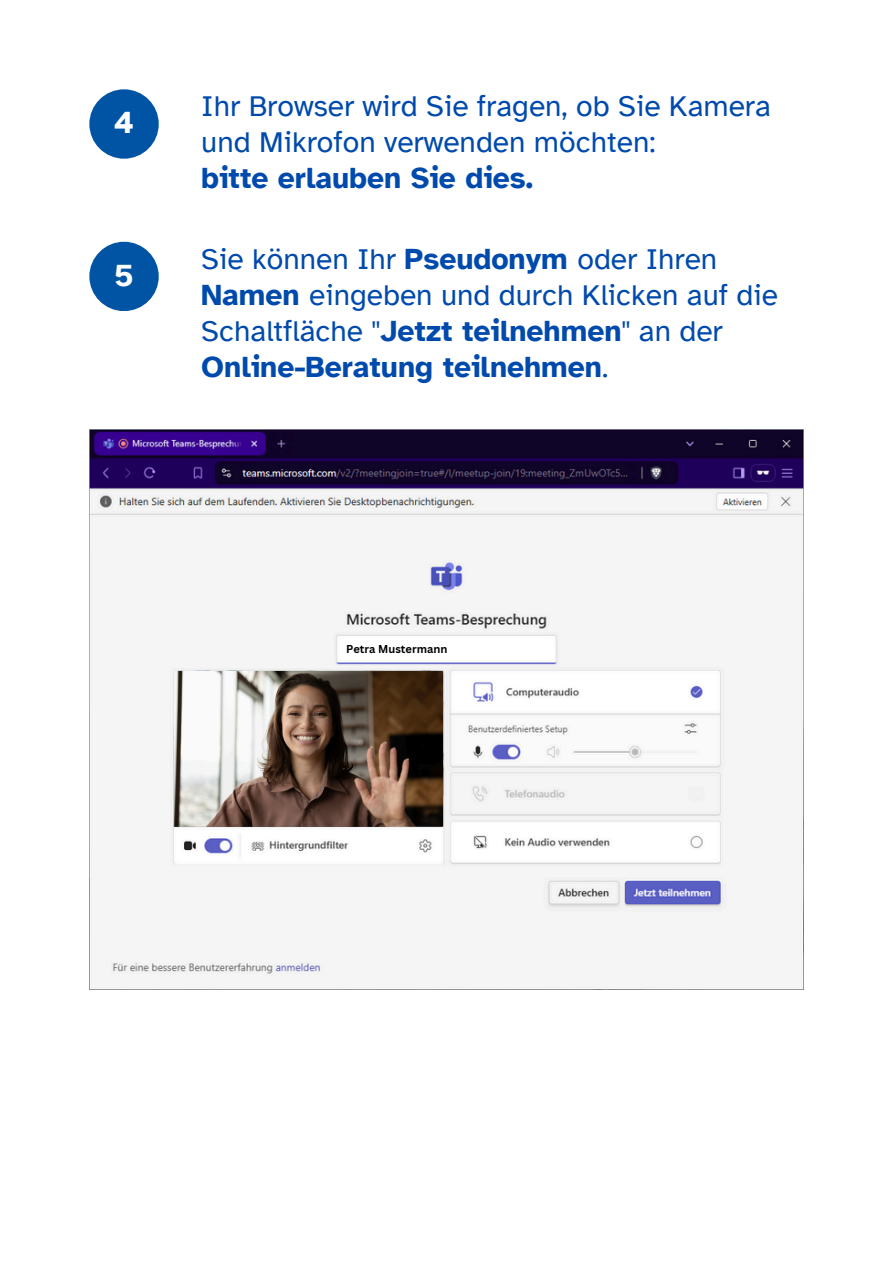
<style>
.page{position:relative;width:894px;height:1264px;background:#fff}
.page>*{position:absolute;margin:0;border:0;box-sizing:border-box;transform-origin:0 0}
.t1{font:700 31.5px "Atkinson Hyperlegible";color:#fff}
.t2{font:30px/36px "Atkinson Hyperlegible";color:#004aad}
.t3{font:700 11.1px "Canva Sans";color:#000}
.s1{font-weight:700}
</style>
<div class="page">
<div style="left:89px;top:89px;width:70px;height:70px;background:#0054a3;border-radius:50%"></div>
<div style="left:89px;top:242px;width:70px;height:69px;background:#0054a3;border-radius:50%"></div>
<img style="left:89px;top:430px;width:714px;height:559px">
<img style="left:174px;top:671px;width:269px;height:155px">
<svg style="left:341px;top:639px;width:111px;height:20px"></svg>
<p class="t1" style="left:114px;top:103px;width:21px">4</p>
<h1 class="t1" style="left:114px;top:256px;width:21px">5</h1>
<h1 class="t2" style="left:201px;top:88px;width:571px">Ihr Browser wird Sie fragen, ob Sie Kamera und Mikrofon verwenden möchten:<br><span class="s1">bitte erlauben Sie dies.</span></h1>
<p class="t2" style="left:201px;top:241px;width:578px">Sie können Ihr <span class="s1">Pseudonym</span> oder Ihren <span class="s1">Namen</span> eingeben und durch Klicken auf die Schaltfläche "<span class="s1">Jetzt teilnehmen</span>" an der <span class="s1">Online-Beratung teilnehmen</span>.</p>
<p class="t3" style="left:346px;top:641px;width:103px">Petra Mustermann</p>
</div>
